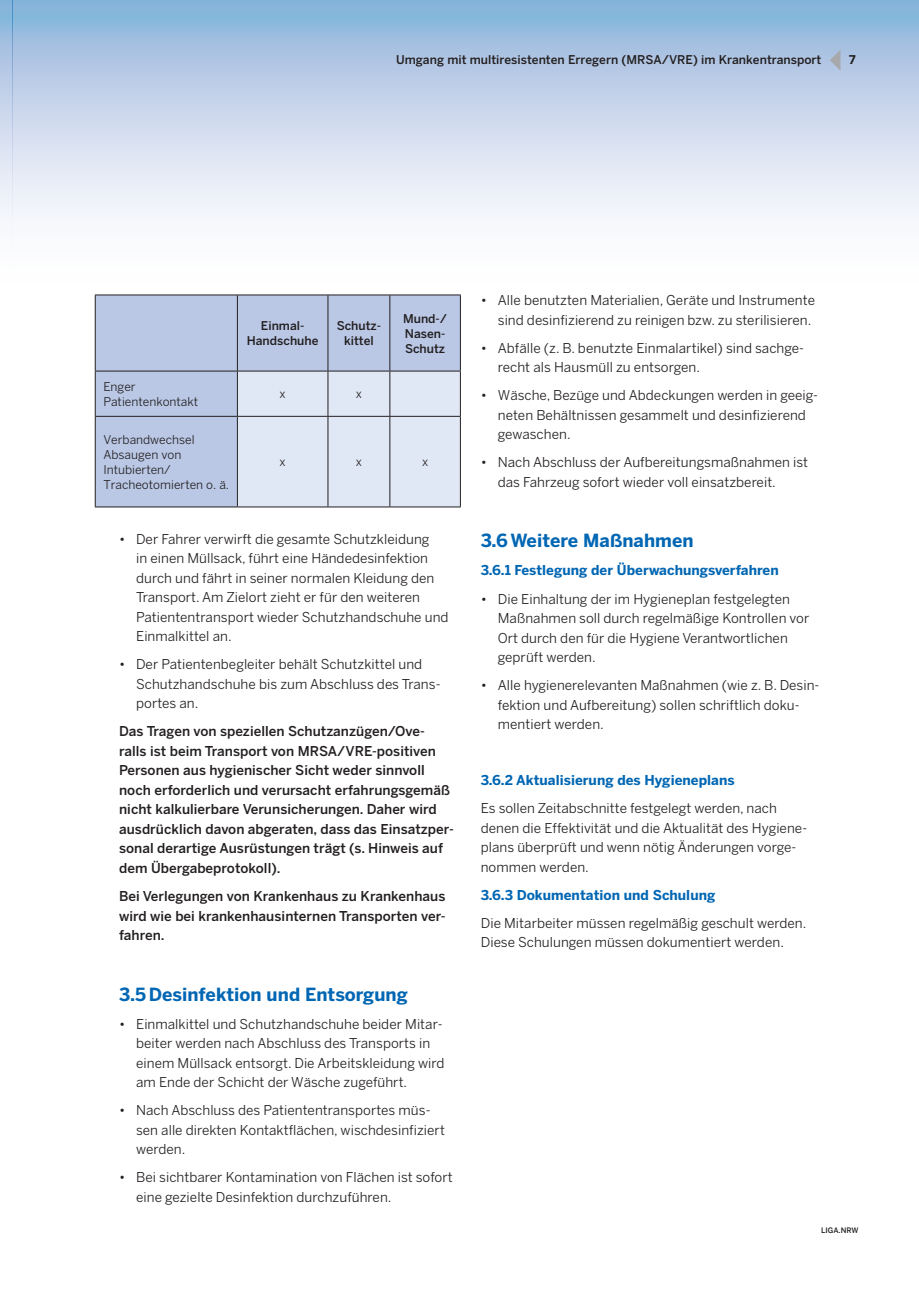
<style>
.page{position:relative;width:919px;height:1289px;background:#fff}
.page>*{position:absolute;margin:0;border:0;box-sizing:border-box;transform-origin:0 0}
.t1{font:700 18px "Benton Sans";letter-spacing:.005em;color:#0166b3}
.t2{font:13.5px/19.5px "Benton Sans";letter-spacing:.005em;color:#231f20}
.t3{font:500 13.5px/19.5px "Benton Sans";letter-spacing:.005em;color:#231f20}
.t4{font:700 13.5px "Benton Sans";letter-spacing:.005em;color:#0166b3}
.t5{font:500 12px/15px "Benton Sans";color:#231f20;text-align:center}
.t6{font:12px/15px "Benton Sans";color:#231f20}
.t7{font:700 12px "Benton Sans";color:#231f20}
.t8{font:500 7.5px "Benton Sans";letter-spacing:.005em;color:#231f20}
</style>
<div class="page">
<svg style="left:0;top:0;width:13px;height:236px;background:#c5d6eb"></svg>
<svg style="left:13px;top:0;width:905px;height:220px;background:#c4d5eb"></svg>
<svg style="left:829px;top:50px;width:11px;height:21px"></svg>
<div style="left:96px;top:295px;width:364px;height:211px;background:#bac8e6"></div>
<div style="left:238px;top:372px;width:222px;height:134px;background:#e1e8f5"></div>
<hr style="left:95px;top:294px;width:142px;height:1px;background:#231f20">
<hr style="left:237px;top:294px;width:91px;height:1px;background:#231f20">
<hr style="left:328px;top:294px;width:62px;height:1px;background:#231f20">
<hr style="left:390px;top:294px;width:70px;height:1px;background:#231f20">
<hr style="left:95px;top:371px;width:142px;height:1px;background:#231f20">
<hr style="left:237px;top:371px;width:91px;height:1px;background:#231f20">
<hr style="left:328px;top:371px;width:62px;height:1px;background:#231f20">
<hr style="left:390px;top:371px;width:70px;height:1px;background:#231f20">
<hr style="left:95px;top:416px;width:142px;height:1px;background:#231f20">
<hr style="left:237px;top:416px;width:91px;height:1px;background:#231f20">
<hr style="left:328px;top:416px;width:62px;height:1px;background:#231f20">
<hr style="left:390px;top:416px;width:70px;height:1px;background:#231f20">
<hr style="left:95px;top:506px;width:142px;height:1px;background:#231f20">
<hr style="left:237px;top:506px;width:91px;height:1px;background:#231f20">
<hr style="left:328px;top:506px;width:62px;height:1px;background:#231f20">
<hr style="left:390px;top:506px;width:70px;height:1px;background:#231f20">
<hr style="left:95px;top:295px;width:1px;height:76px;background:#231f20">
<hr style="left:95px;top:371px;width:1px;height:45px;background:#231f20">
<hr style="left:95px;top:416px;width:1px;height:90px;background:#231f20">
<hr style="left:237px;top:295px;width:1px;height:76px;background:#231f20">
<hr style="left:327px;top:295px;width:1px;height:76px;background:#231f20">
<hr style="left:389px;top:295px;width:1px;height:76px;background:#231f20">
<hr style="left:460px;top:295px;width:1px;height:76px;background:#231f20">
<hr style="left:237px;top:371px;width:1px;height:45px;background:#231f20">
<hr style="left:327px;top:371px;width:1px;height:45px;background:#231f20">
<hr style="left:389px;top:371px;width:1px;height:45px;background:#231f20">
<hr style="left:460px;top:371px;width:1px;height:45px;background:#231f20">
<hr style="left:237px;top:416px;width:1px;height:90px;background:#231f20">
<hr style="left:327px;top:416px;width:1px;height:90px;background:#231f20">
<hr style="left:389px;top:416px;width:1px;height:90px;background:#231f20">
<hr style="left:460px;top:416px;width:1px;height:90px;background:#231f20">
<p class="t5" style="left:396px;top:52px;width:426px">Umgang mit multiresistenten Erregern (MRSA/VRE) im Krankentransport</p>
<p class="t7" style="left:849px;top:53px;width:8px">7</p>
<p class="t5" style="left:247px;top:318px;width:73px">Einmal-<br>Handschuhe</p>
<p class="t5" style="left:336px;top:318px;width:46px">Schutz&shy;kittel</p>
<p class="t5" style="left:403px;top:311px;width:46px;text-align:left">Mund-/<br>Nasen-<br>Schutz</p>
<p class="t6" style="left:103px;top:379px;width:96px">Enger<br>Patientenkontakt</p>
<p class="t6" style="left:279px;top:386px;width:8px">x</p>
<p class="t6" style="left:356px;top:386px;width:8px">x</p>
<p class="t6" style="left:103px;top:432px;width:127px">Verbandwechsel<br>Absaugen von<br>Intubierten/<br>Tracheotomierten o. ä.</p>
<p class="t6" style="left:279px;top:454px;width:8px">x</p>
<p class="t6" style="left:356px;top:454px;width:8px">x</p>
<p class="t6" style="left:422px;top:454px;width:8px">x</p>
<p class="t2" style="left:136px;top:529px;width:314px;text-indent:-17px">• Der Fahrer verwirft die gesamte Schutzkleidung<br>in einen Müllsack, führt eine Händedesinfektion durch und fährt in seiner normalen Kleidung den Transport. Am Zielort zieht er für den weiteren Patiententransport wieder Schutzhandschuhe und Einmalkittel an.</p>
<p class="t2" style="left:136px;top:654px;width:306px;text-indent:-17px">• Der Patientenbegleiter behält Schutzkittel und<br>Schutzhandschuhe bis zum Abschluss des Trans&shy;portes an.</p>
<p class="t3" style="left:119px;top:721px;width:336px">Das Tragen von speziellen Schutzanzügen/Ove&shy;ralls ist beim Transport von MRSA/VRE-positiven Personen aus hygienischer Sicht weder sinnvoll noch erforderlich und verursacht erfahrungsgemäß nicht kalkulierbare Verunsicherungen. Daher wird ausdrücklich davon abgeraten, dass das Einsatzper&shy;sonal derartige Ausrüstungen trägt (s. Hinweis auf dem Übergabeprotokoll).</p>
<p class="t3" style="left:119px;top:886px;width:328px;text-align:justify">Bei Verlegungen von Krankenhaus zu Krankenhaus wird wie bei krankenhausinternen Transporten ver&shy;fahren.</p>
<h1 class="t1" style="left:119px;top:983px;width:290px">3.5 Desinfektion und Entsorgung</h1>
<p class="t2" style="left:136px;top:1013px;width:310px;text-indent:-17px">• Einmalkittel und Schutzhandschuhe beider Mitar&shy;beiter werden nach Abschluss des Transports in einem Müllsack entsorgt. Die Arbeitskleidung wird am Ende der Schicht der Wäsche zugeführt.</p>
<p class="t2" style="left:136px;top:1100px;width:310px;text-indent:-17px">• Nach Abschluss des Patiententransportes müs&shy;sen alle direkten Kontaktflächen, wischdesinfiziert werden.</p>
<p class="t2" style="left:136px;top:1167px;width:318px;text-indent:-17px">• Bei sichtbarer Kontamination von Flächen ist sofort eine gezielte Desinfektion durchzuführen.</p>
<p class="t2" style="left:480px;top:290px;width:336px;text-align:right">• Alle benutzten Materialien, Geräte und Instrumente sind desinfizierend zu reinigen bzw. zu sterilisieren.</p>
<p class="t2" style="left:497px;top:338px;width:308px;text-indent:-17px">• Abfälle (z. B. benutzte Einmalartikel) sind sachge&shy;recht als Hausmüll zu entsorgen.</p>
<p class="t2" style="left:497px;top:385px;width:322px;text-indent:-17px">• Wäsche, Bezüge und Abdeckungen werden in geeig&shy;neten Behältnissen gesammelt und desinfizierend gewaschen.</p>
<p class="t2" style="left:497px;top:452px;width:312px;text-indent:-17px">• Nach Abschluss der Aufbereitungsmaßnahmen ist das Fahrzeug sofort wieder voll einsatzbereit.</p>
<h1 class="t1" style="left:480px;top:530px;width:214px">3.6Weitere Maßnahmen</h1>
<p class="t4" style="left:480px;top:562px;width:299px">3.6.1 Festlegung der Überwachungsverfahren</p>
<p class="t2" style="left:497px;top:588px;width:313px;text-indent:-17px">• Die Einhaltung der im Hygieneplan festgelegten Maßnahmen soll durch regelmäßige Kontrollen vor Ort durch den für die Hygiene Verantwortlichen geprüft werden.</p>
<p class="t2" style="left:497px;top:675px;width:323px;text-indent:-17px">• Alle hygienerelevanten Maßnahmen (wie z. B. Desin&shy;fektion und Aufbereitung) sollen schriftlich doku&shy;mentiert werden.</p>
<p class="t4" style="left:480px;top:772px;width:255px">3.6.2 Aktualisierung des Hygieneplans</p>
<p class="t2" style="left:480px;top:798px;width:328px">Es sollen Zeitabschnitte festgelegt werden, nach denen die Effektivität und die Aktualität des Hygiene&shy;plans überprüft und wenn nötig Änderungen vorge&shy;nommen werden.</p>
<p class="t4" style="left:480px;top:886px;width:236px">3.6.3 Dokumentation und Schulung</p>
<p class="t2" style="left:480px;top:912px;width:327px">Die Mitarbeiter müssen regelmäßig geschult werden.<br>Diese Schulungen müssen dokumentiert werden.</p>
<p class="t8" style="left:821px;top:1225px;width:39px">LIGA.NRW</p>
</div>
